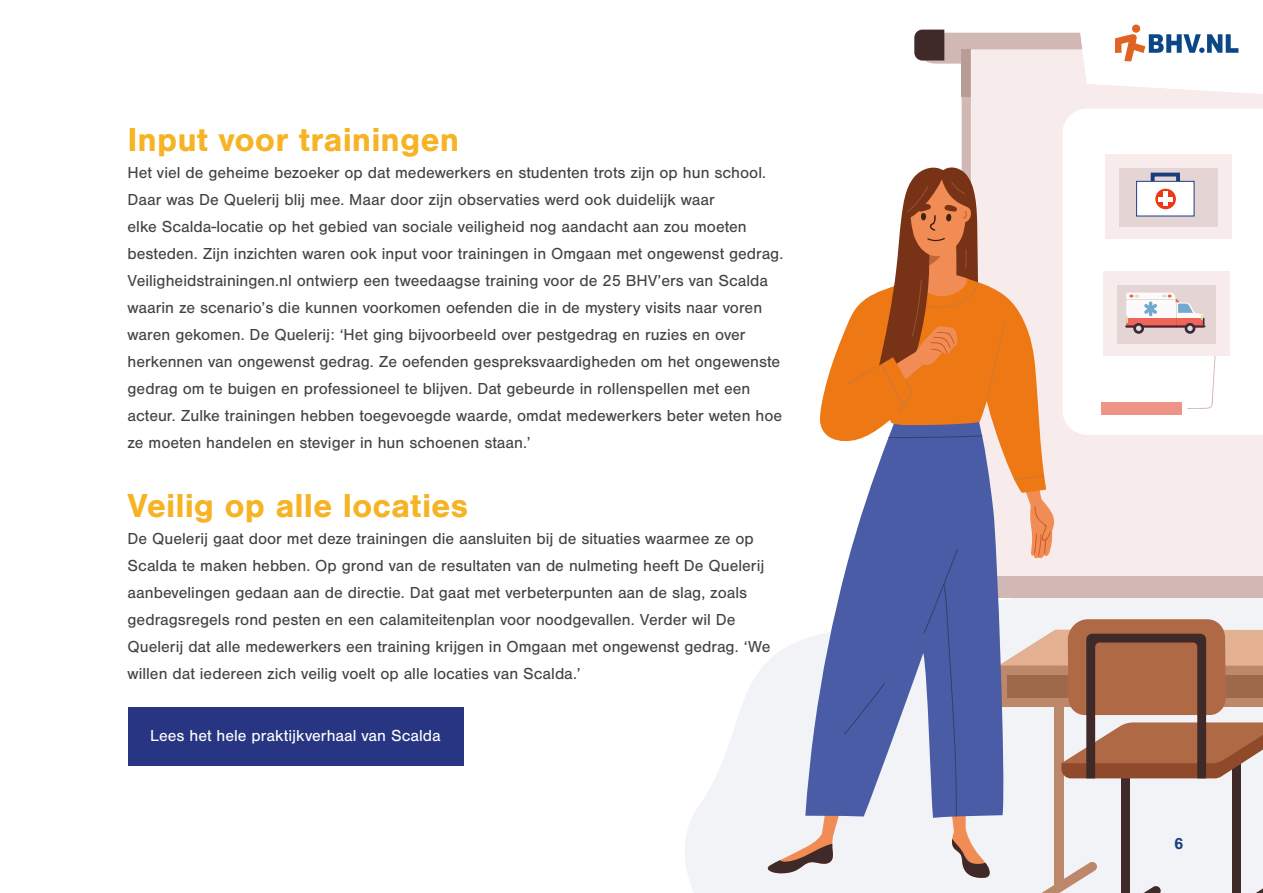
<style>
.page{position:relative;width:1263px;height:893px;background:#fff}
.page>*{position:absolute;margin:0;border:0;box-sizing:border-box;transform-origin:0 0}
.t1{font:700 34.5px "Nimbus San";color:#f6b324}
.t2{font:16.5px/27px "Nimbus San";color:#424241}
.t3{font:16.5px "Nimbus San";color:#fff}
.t4{font:700 16.5px "Nimbus San";color:#1b3f7e}
</style>
<div class="page">
<div style="left:128px;top:707px;width:335px;height:58px;background:#283583"></div>
<svg style="left:685px;top:663px;width:82px;height:230px;fill:#f1f3f7"></svg>
<div style="left:971px;top:94px;width:292px;height:70px;background:#f7ebeb"></div>
<svg style="left:1062px;top:109px;width:201px;height:55px"></svg>
<div style="left:1105px;top:155px;width:126px;height:84px;background:#f7ebeb"></div>
<svg style="left:767px;top:164px;width:496px;height:729px"></svg>
<svg style="left:914px;top:24px;width:340px;height:70px"></svg>
<h1 class="t1" style="left:128px;top:120px;width:333px">Input voor trainingen</h1>
<p class="t2" style="left:128px;top:159px;width:657px">Het viel de geheime bezoeker op dat medewerkers en studenten trots zijn op hun school.<br>Daar was De Quelerij blij mee. Maar door zijn observaties werd ook duidelijk waar<br>elke Scalda-locatie op het gebied van sociale veiligheid nog aandacht aan zou moeten besteden. Zijn inzichten waren ook input voor trainingen in Omgaan met ongewenst gedrag.<br>Veiligheidstrainingen.nl ontwierp een tweedaagse training voor de 25 BHV’ers van Scalda waarin ze scenario’s die kunnen voorkomen oefenden die in de mystery visits naar voren waren gekomen. De Quelerij: ‘Het ging bijvoorbeeld over pestgedrag en ruzies en over herkennen van ongewenst gedrag. Ze oefenden gespreksvaardigheden om het ongewenste gedrag om te buigen en professioneel te blijven. Dat gebeurde in rollenspellen met een acteur. Zulke trainingen hebben toegevoegde waarde, omdat medewerkers beter weten hoe ze moeten handelen en steviger in hun schoenen staan.’</p>
<h1 class="t1" style="left:128px;top:486px;width:342px">Veilig op alle locaties</h1>
<p class="t2" style="left:128px;top:525px;width:644px">De Quelerij gaat door met deze trainingen die aansluiten bij de situaties waarmee ze op Scalda te maken hebben. Op grond van de resultaten van de nulmeting heeft De Quelerij aanbevelingen gedaan aan de directie. Dat gaat met verbeterpunten aan de slag, zoals gedragsregels rond pesten en een calamiteitenplan voor noodgevallen. Verder wil De Quelerij dat alle medewerkers een training krijgen in Omgaan met ongewenst gedrag. ‘We willen dat iedereen zich veilig voelt op alle locaties van Scalda.’</p>
<p class="t3" style="left:150px;top:726px;width:292px">Lees het hele praktijkverhaal van Scalda</p>
<p class="t4" style="left:1174px;top:834px;width:11px">6</p>
</div>
